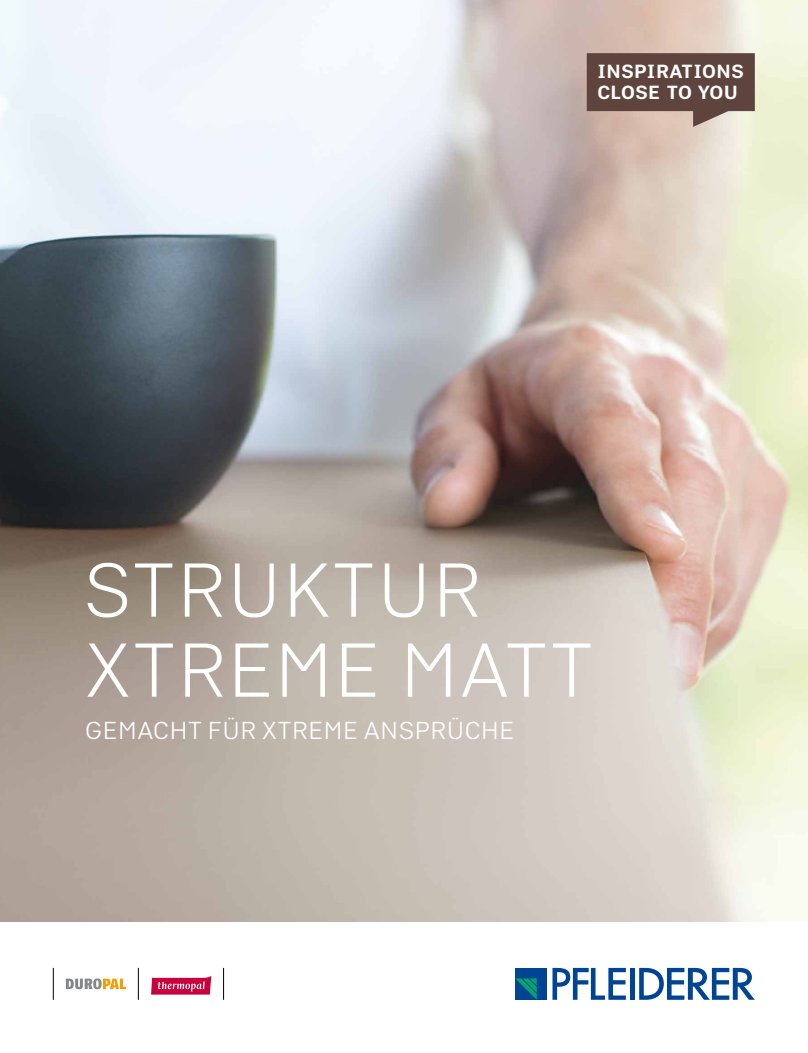
<style>
.page{position:relative;width:808px;height:1053px;background:#fff}
.page>*{position:absolute;margin:0;border:0;box-sizing:border-box;transform-origin:0 0}
.t1{font:77.5px/80px "Abitare Sans 100 wt";letter-spacing:.025em;color:#fff}
.t2{font:25px "Abitare Sans 150 wt";letter-spacing:.025em;color:#fff}
.t3{font:19.38px/20.6px "Abitare Sans 600 wt";letter-spacing:.025em;color:#fff}
</style>
<div class="page">
<svg style="left:151px;top:976px;width:60px;height:18px"></svg>
<svg style="left:66px;top:978px;width:60px;height:11px"></svg>
<hr style="left:53px;top:967px;width:1px;height:32px;background:#000">
<hr style="left:138px;top:967px;width:1px;height:32px;background:#000">
<hr style="left:223px;top:967px;width:1px;height:32px;background:#000">
<div style="left:515px;top:967px;width:32px;height:32px;background:#004494"></div>
<svg style="left:515px;top:978px;width:22px;height:21px"></svg>
<svg style="left:552px;top:967px;width:74px;height:32px"></svg>
<hr style="left:630px;top:967px;width:4px;height:32px;background:#004494">
<svg style="left:639px;top:967px;width:115px;height:32px"></svg>
<img style="left:0;top:0;width:808px;height:921px">
<svg style="left:587px;top:53px;width:168px;height:74px;background:#775e55"></svg>
<p class="t3" style="left:597px;top:61px;width:148px">INSPIRATIONS<br>CLOSE TO YOU</p>
<h1 class="t1" style="left:83px;top:548px;width:511px">STRUKTUR<br>XTREME MATT</h1>
<p class="t2" style="left:85px;top:715px;width:430px">GEMACHT FÜR XTREME ANSPRÜCHE</p>
</div>
